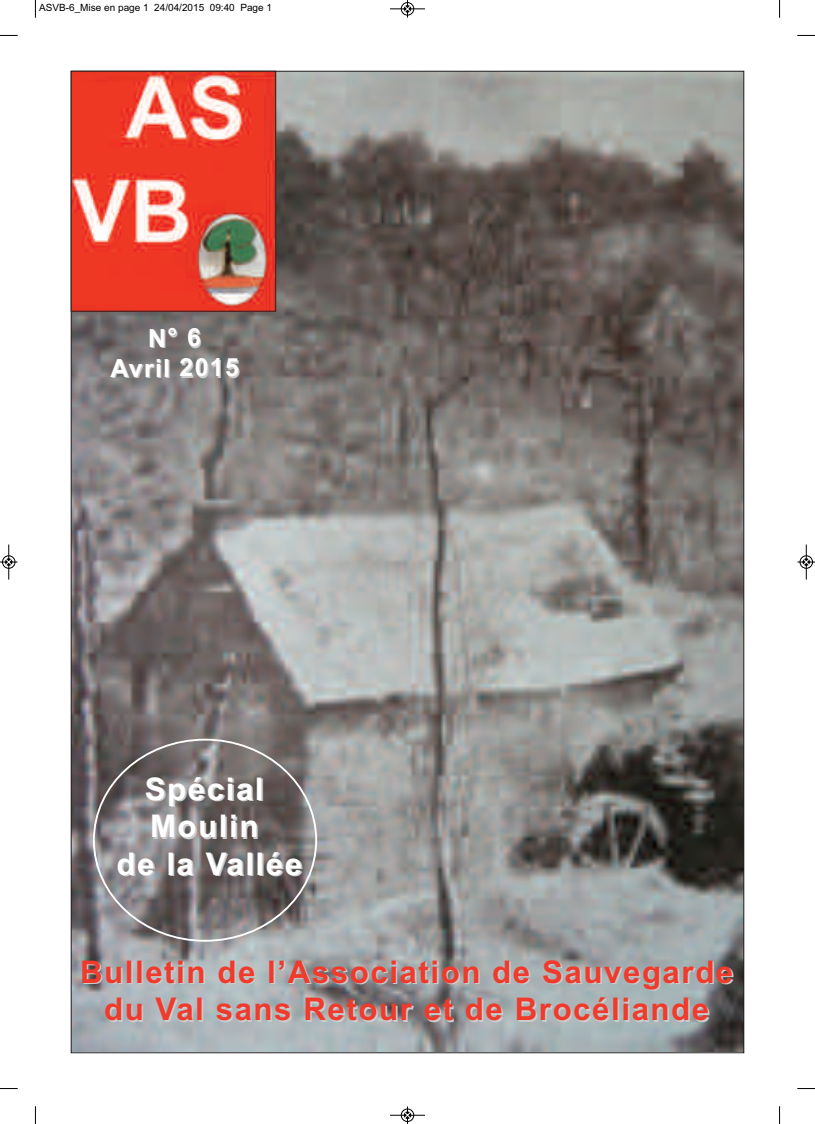
<style>
.page{position:relative;width:815px;height:1124px;background:#fff}
.page>*{position:absolute;margin:0;border:0;box-sizing:border-box;transform-origin:0 0}
.t1{font:700 31.25px/37.5px "Arial";letter-spacing:.05em;color:#ef3a2c;text-align:center}
.t2{font:700 31.25px/37.5px "Arial";letter-spacing:.05em;color:#fff;text-align:center}
.t3{font:700 25px/30px "Arial";letter-spacing:.045em;color:#fff;text-align:center}
.t4{font:10px "Arial";color:#000}
</style>
<div class="page">
<img style="left:73px;top:73px;width:669px;height:977px">
<img style="left:73px;top:73px;width:201px;height:236px">
<div style="left:71px;top:71px;width:205px;height:240px;border:1px solid #231f20"></div>
<svg style="left:93px;top:738px;width:224px;height:203px;background:#797475"></svg>
<svg style="left:35px;top:0;width:1px;height:18px"></svg>
<svg style="left:0;top:35px;width:18px;height:1px"></svg>
<svg style="left:779px;top:0;width:1px;height:18px"></svg>
<svg style="left:797px;top:35px;width:18px;height:1px"></svg>
<svg style="left:35px;top:1106px;width:1px;height:17px"></svg>
<svg style="left:0;top:1088px;width:18px;height:1px"></svg>
<svg style="left:779px;top:1106px;width:1px;height:17px"></svg>
<svg style="left:797px;top:1088px;width:18px;height:1px"></svg>
<div style="left:401px;top:2px;width:13px;height:14px;border:1px solid #fff;border-radius:50%"></div>
<hr style="left:390px;top:9px;width:35px;height:1px;background:#000">
<div style="left:401px;top:2px;width:13px;height:13px;border:1px solid #000;border-radius:50%"></div>
<svg style="left:404px;top:0;width:7px;height:18px"></svg>
<hr style="left:390px;top:1114px;width:35px;height:1px;background:#000">
<div style="left:401px;top:1108px;width:13px;height:13px;border:1px solid #000;border-radius:50%"></div>
<svg style="left:404px;top:1106px;width:7px;height:17px"></svg>
<hr style="left:9px;top:544px;width:1px;height:35px;background:#000">
<div style="left:2px;top:555px;width:13px;height:13px;border:1px solid #000;border-radius:50%"></div>
<svg style="left:0;top:558px;width:18px;height:7px"></svg>
<hr style="left:806px;top:544px;width:1px;height:35px;background:#000">
<div style="left:800px;top:555px;width:13px;height:13px;border:1px solid #000;border-radius:50%"></div>
<svg style="left:798px;top:558px;width:17px;height:7px"></svg>
<p class="t4" style="left:39px;top:1px;width:234px">ASVB-6_Mise en page 1 24/04/2015 09:40 Page 1</p>
<p class="t3" style="left:111px;top:323px;width:130px">N° 6<br>Avril 2015</p>
<p class="t2" style="left:117px;top:770px;width:187px">Spécial<br>Moulin<br>de la Vallée</p>
<p class="t1" style="left:80px;top:953px;width:655px">Bulletin de l’Association de Sauvegarde du Val sans Retour et de Brocéliande</p>
</div>
